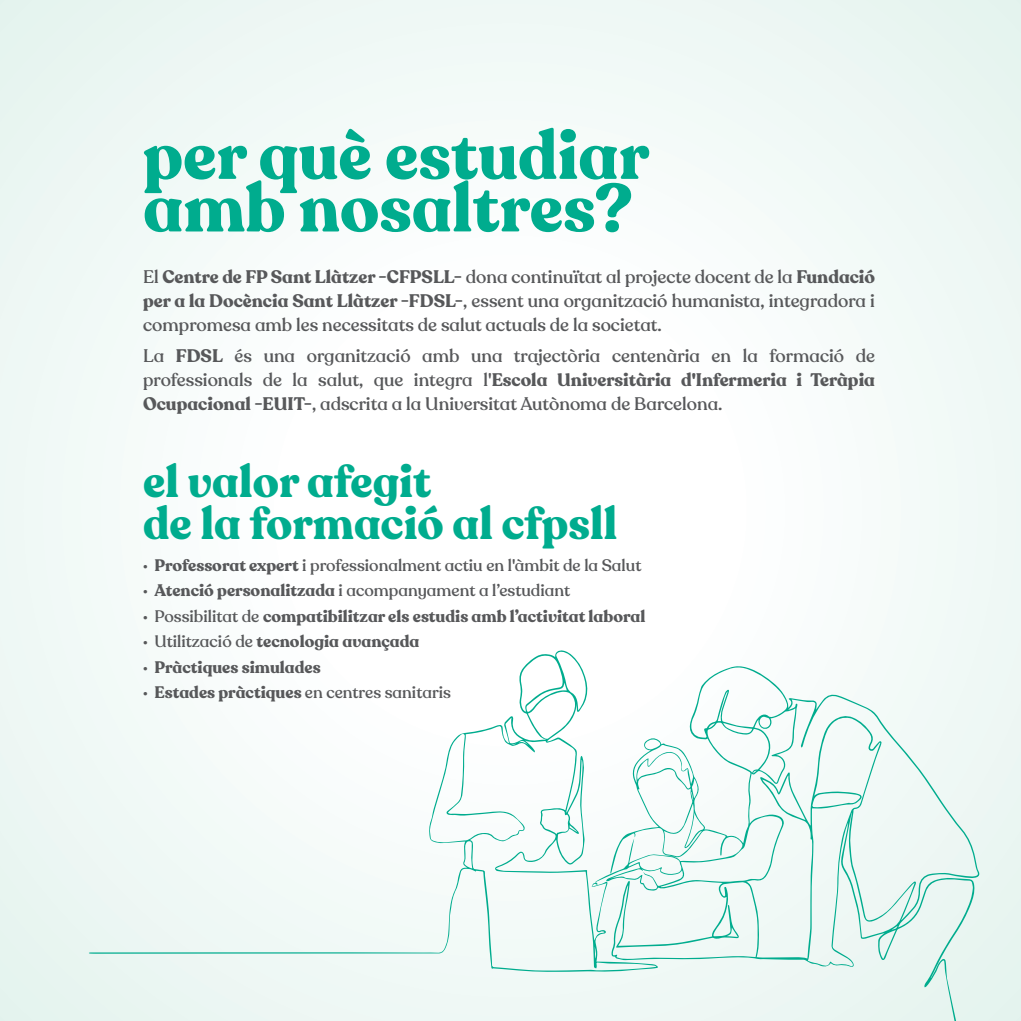
<style>
.page{position:relative;width:1021px;height:1021px;background:#fff}
.page>*{position:absolute;margin:0;border:0;box-sizing:border-box;transform-origin:0 0}
.t1{font:700 67.5px/52.5px "Recoleta Alt";color:#00ac8e}
.t2{font:700 45px/42px "Recoleta Alt";color:#00ac8e}
.t3{font:500 18px/24px "Recoleta Alt";color:#57585a;text-align:justify}
.t4{font:500 16.5px "Recoleta Alt";color:#57585a}
.t5{font:700 16.5px "Recoleta Alt";color:#57585a}
.s1{font-weight:700}
.s2{font-family:"Myriad Pro";font-weight:400}
.s3{font-weight:500}
</style>
<div class="page">
<div style="left:0;top:0;width:1020px;height:1020px;background:#ebf6f3"></div>
<div style="left:4px;top:4px;width:1012px;height:1012px;background:#eff8f5;border-radius:50%"></div>
<div style="left:81px;top:81px;width:858px;height:858px;background:#f3faf8;border-radius:50%"></div>
<div style="left:139px;top:139px;width:742px;height:742px;background:#f7fbfa;border-radius:50%"></div>
<div style="left:216px;top:216px;width:588px;height:588px;background:#fbfdfd;border-radius:50%"></div>
<div style="left:274px;top:273px;width:473px;height:474px;background:#fff;border-radius:50%"></div>
<svg style="left:89px;top:650px;width:890px;height:370px"></svg>
<h1 class="t1" style="left:143px;top:131px;width:507px">per què estudiar amb nosaltres?</h1>
<p class="t3" style="left:143px;top:265px;width:733px">El <span class="s1">Centre de FP Sant Llàtzer -CFPSLL-</span> dona continuïtat al projecte docent de la <span class="s1">Fundació per a la Docència Sant Llàtzer -FDSL-</span>, essent una organització humanista, integradora i compromesa amb les necessitats de salut actuals de la societat.</p>
<p class="t3" style="left:143px;top:344px;width:733px">La <span class="s1">FDSL</span> és una organització amb una trajectòria centenària en la formació de professionals de la salut, que integra l'<span class="s1">Escola Universitària d'Infermeria i Teràpia Ocupacional -EUIT-</span>, adscrita a la Universitat Autònoma de Barcelona.</p>
<h2 class="t2" style="left:143px;top:461px;width:475px">el valor afegit<br>de la formació al cfpsll</h2>
<p class="t4" style="left:143px;top:554px;width:500px"><span class="s2">•</span> <span class="s1">Professorat expert</span> i professionalment actiu en l'àmbit de la Salut</p>
<p class="t4" style="left:143px;top:580px;width:428px"><span class="s2">•</span> <span class="s1">Atenció personalitzada</span> i acompanyament a l’estudiant</p>
<p class="t5" style="left:143px;top:605px;width:504px"><span class="s2">•</span> <span class="s3">Possibilitat de</span> compatibilitzar els estudis amb l’activitat laboral</p>
<p class="t5" style="left:143px;top:631px;width:278px"><span class="s2">•</span> <span class="s3">Utilització de</span> tecnologia avançada</p>
<p class="t5" style="left:143px;top:656px;width:179px"><span class="s2">•</span> Pràctiques simulades</p>
<p class="t4" style="left:143px;top:682px;width:309px"><span class="s2">•</span> <span class="s1">Estades pràctiques</span> en centres sanitaris</p>
</div>
